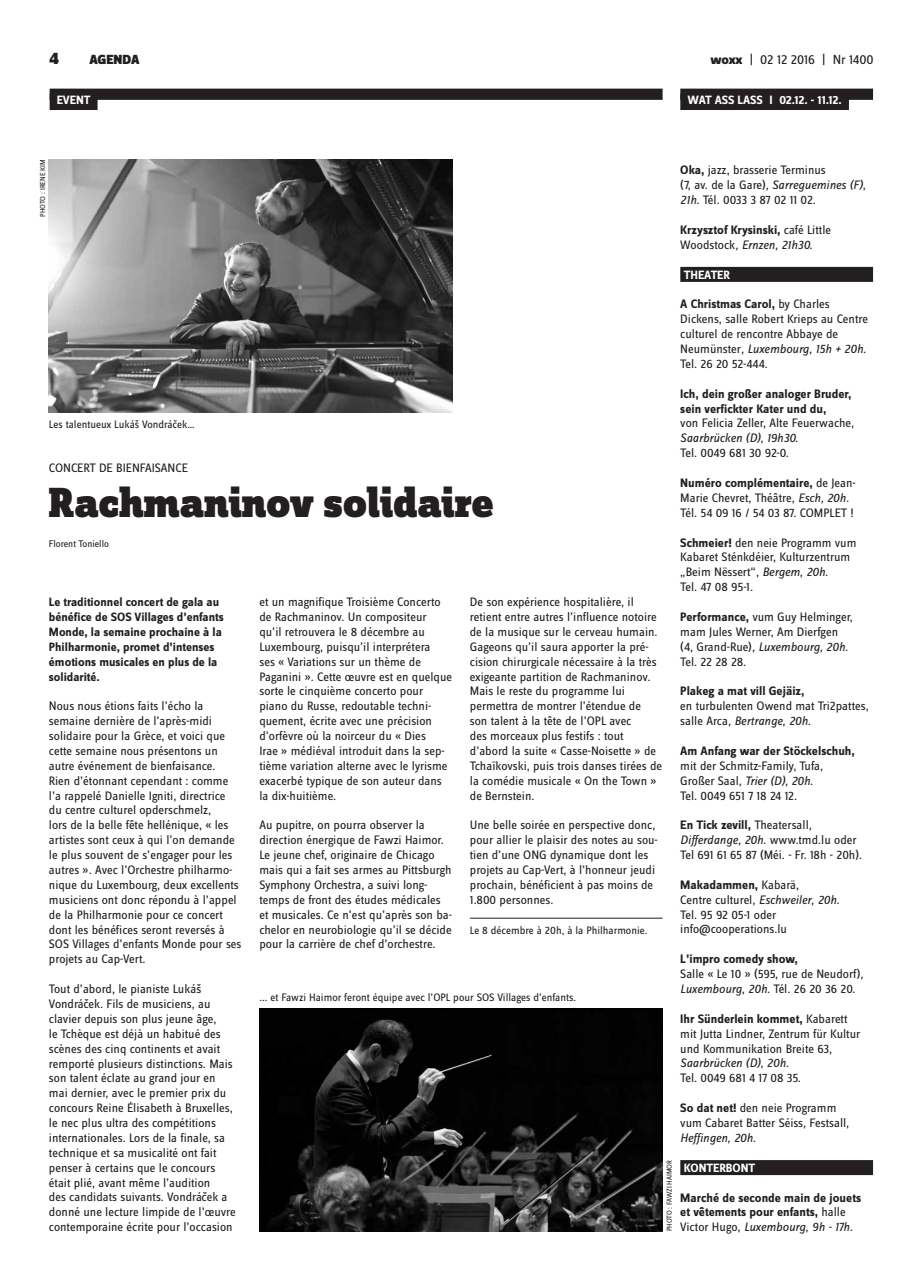
<style>
.page{position:relative;width:922px;height:1276px;background:#fff}
.page>*{position:absolute;margin:0;border:0;box-sizing:border-box;transform-origin:0 0}
.t1{font:900 43.75px "Zine Slab Dis";letter-spacing:-.005em;color:#231f20}
.t2{font:900 17.5px "Zine Sans Dis";color:#231f20}
.t3{font:13.75px "Zine Sans Dis";letter-spacing:-.01em;color:#231f20}
.t4{font:900 13.75px "Zine Sans Dis";color:#231f20}
.t5{font:12.75px/14.9px "Zine Sans Dis";color:#231f20}
.t6{font:700 12.75px/14.9px "Zine Sans Dis";color:#231f20}
.t7{font:700 12.5px/14.9px "Zine Sans Dis";color:#231f20}
.t8{font:700 12.5px "Zine Sans Dis";letter-spacing:-.01em;color:#fff}
.t9{font:11.25px "Zine Sans Dis";color:#231f20}
.t10{font:10px "Zine Sans Dis";color:#231f20}
.t11{font:7.5px "Zine Sans Dis";letter-spacing:-.02em;color:#231f20}
.s1{font-weight:800}
.s2{font-weight:700}
.s3{font-style:italic}
.s4{font-weight:400}
.s5{font-weight:400;font-style:italic}
</style>
<div class="page">
<div style="left:680px;top:89px;width:192px;height:11px;background:#231f20"></div>
<div style="left:680px;top:94px;width:168px;height:16px;background:#231f20"></div>
<div style="left:50px;top:89px;width:612px;height:11px;background:#231f20"></div>
<div style="left:50px;top:94px;width:47px;height:16px;background:#231f20"></div>
<div style="left:680px;top:267px;width:192px;height:15px;background:#231f20"></div>
<div style="left:680px;top:1160px;width:192px;height:15px;background:#231f20"></div>
<hr style="left:469px;top:918px;width:193px;height:1px;background:#231f20">
<img style="left:49px;top:159px;width:403px;height:253px">
<img style="left:259px;top:1008px;width:403px;height:223px">
<h2 class="t2" style="left:50px;top:49px;width:11px">4</h2>
<p class="t4" style="left:89px;top:53px;width:52px">AGENDA</p>
<p class="t3" style="left:710px;top:53px;width:165px"><span class="s1">woxx</span> | 02 12 2016 | Nr 1400</p>
<p class="t8" style="left:687px;top:93px;width:156px">WAT ASS LASS I 02.12. - 11.12.</p>
<p class="t8" style="left:57px;top:93px;width:35px">EVENT</p>
<p class="t11" style="left:39px;top:217px;width:58px;rotate:-90deg">Photo : Irene Kim</p>
<p class="t9" style="left:49px;top:418px;width:147px">Les talentueux Lukáš Vondráˇcek…</p>
<p class="t5" style="left:49px;top:461px;width:14px">Concertdebienfaisance</p>
<h1 class="t1" style="left:49px;top:479px;width:446px">Rachmaninov solidaire</h1>
<p class="t10" style="left:49px;top:538px;width:62px">Florent Toniello</p>
<p class="t7" style="left:49px;top:595px;width:176px">Le traditionnel concert de gala au bénéfice de SOS Villages d’enfants<br>Monde, la semaine prochaine à la<br>Philharmonie, promet d’intenses émotions musicales en plus de la solidarité.</p>
<p class="t5" style="left:49px;top:699px;width:194px">Nous nous étions faits l’écho la semaine dernière de l’après-midi solidaire pour la Grèce, et voici que cette semaine nous présentons un autre événement de bienfaisance.<br>Rien d’étonnant cependant : comme l’a rappelé Danielle Igniti, directrice du centre culturel opderschmelz,<br>lors de la belle fête hellénique, « les artistes sont ceux à qui l’on demande le plus souvent de s’engager pour les autres ». Avec l’Orchestre philharmo&shy;nique du Luxembourg, deux excellents musiciens ont donc répondu à l’appel de la Philharmonie pour ce concert dont les bénéfices seront reversés à SOS Villages d’enfants Monde pour ses projets au Cap-Vert.</p>
<p class="t5" style="left:49px;top:982px;width:188px">Tout d’abord, le pianiste Lukáš Vondráˇcek. Fils de musiciens, au clavier depuis son plus jeune âge,<br>le Tchèque est déjà un habitué des scènes des cinq continents et avait remporté plusieurs distinctions. Mais son talent éclate au grand jour en mai dernier, avec le premier prix du concours Reine Élisabeth à Bruxelles, le nec plus ultra des compétitions internationales. Lors de la finale, sa technique et sa musicalité ont fait penser à certains que le concours était plié, avant même l’audition<br>des candidats suivants. Vondráˇcek a donné une lecture limpide de l’œuvre contemporaine écrite pour l’occasion</p>
<p class="t5" style="left:259px;top:595px;width:194px">et un magnifique Troisième Concerto de Rachmaninov. Un compositeur<br>qu’il retrouvera le 8 décembre au Luxembourg, puisqu’il interprétera<br>ses « Variations sur un thème de Paganini ». Cette œuvre est en quelque sorte le cinquième concerto pour piano du Russe, redoutable techni&shy;quement, écrite avec une précision d’orfèvre où la noirceur du « Dies<br>Irae » médiéval introduit dans la sep&shy;tième variation alterne avec le lyrisme exacerbé typique de son auteur dans la dix-huitième.</p>
<p class="t5" style="left:259px;top:818px;width:194px">Au pupitre, on pourra observer la direction énergique de Fawzi Haimor.<br>Le jeune chef, originaire de Chicago mais qui a fait ses armes au Pittsburgh Symphony Orchestra, a suivi long&shy;temps de front des études médicales et musicales. Ce n’est qu’après son ba&shy;chelor en neurobiologie qu’il se décide pour la carrière de chef d’orchestre.</p>
<p class="t5" style="left:469px;top:595px;width:194px">De son expérience hospitalière, il retient entre autres l’influence notoire de la musique sur le cerveau humain.<br>Gageons qu’il saura apporter la pré&shy;cision chirurgicale nécessaire à la très exigeante partition de Rachmaninov.<br>Mais le reste du programme lui permettra de montrer l’étendue de<br>son talent à la tête de l’OPL avec<br>des morceaux plus festifs : tout d’abord la suite « Casse-Noisette » de Tchaïkovski, puis trois danses tirées de la comédie musicale « On the Town » de Bernstein.</p>
<p class="t5" style="left:470px;top:818px;width:189px">Une belle soirée en perspective donc, pour allier le plaisir des notes au sou&shy;tien d’une ONG dynamique dont les projets au Cap-Vert, à l’honneur jeudi prochain, bénéficient à pas moins de 1.800 personnes.</p>
<p class="t9" style="left:469px;top:924px;width:179px">Le 8 décembre à 20h, à la Philharmonie.</p>
<p class="t9" style="left:259px;top:991px;width:318px">... et Fawzi Haimor feront équipe avec l’OPL pour SOS Villages d’enfants.</p>
<p class="t11" style="left:665px;top:1231px;width:73px;rotate:-90deg">Photo : Fawzi Haimor</p>
<p class="t5" style="left:680px;top:163px;width:187px"><span class="s2">Oka,</span> jazz, brasserie Terminus<br>(7, av. de la Gare)<span class="s3">, Sarreguemines (F),<br>21h.</span> Tél. 0033 3 87 02 11 02.</p>
<p class="t6" style="left:680px;top:223px;width:152px">Krzysztof Krysinski, <span class="s4">café Little<br>Woodstock</span><span class="s5">, Ernzen, 21h30.</span></p>
<p class="t8" style="left:683px;top:268px;width:46px">th eater</p>
<p class="t5" style="left:680px;top:297px;width:189px"><span class="s2">A Christmas Carol,</span> by Charles<br>Dickens, salle Robert Krieps au Centre culturel de rencontre Abbaye de<br>Neumünster<span class="s3">, Luxembourg, 15h + 20h.<br></span>Tel. 26 20 52-444.</p>
<p class="t6" style="left:680px;top:387px;width:175px">Ich, dein großer analoger Bruder, sein verfickter Kater und du,<br><span class="s4">von Felicia Zeller, Alte Feuerwache</span><span class="s5">,<br>Saarbrücken (D), 19h30.</span></p>
<p class="t5" style="left:680px;top:446px;width:110px">Tel. 0049 681 30 92-0.</p>
<p class="t5" style="left:680px;top:476px;width:177px"><span class="s2">Numéro complémentaire,</span> de Jean-<br>Marie Chevret, Théâtre<span class="s3">, Esch, 20h.<br></span>Tél. 54 09 16 / 54 03 87. COMPLET !</p>
<p class="t5" style="left:680px;top:535px;width:178px"><span class="s2">Schmeier!</span> den neie Programm vum<br>Kabaret Sténkdéier, Kulturzentrum „Beim Nëssert“<span class="s3">, Bergem, 20h.<br></span>Tel. 47 08 95-1.</p>
<p class="t5" style="left:680px;top:610px;width:174px"><span class="s2">Performance,</span> vum Guy Helminger, mam Jules Werner, Am Dierfgen (4, Grand-Rue)<span class="s3">, Luxembourg, 20h.<br></span>Tel. 22 28 28.</p>
<p class="t6" style="left:680px;top:684px;width:126px">Plakeg a mat vill Gejäiz,</p>
<p class="t5" style="left:680px;top:699px;width:190px">en turbulenten Owend mat Tri2pattes, salle Arca<span class="s3">, Bertrange, 20h.</span></p>
<p class="t6" style="left:680px;top:744px;width:176px">Am Anfang war der Stöckelschuh,</p>
<p class="t5" style="left:680px;top:759px;width:144px">mit der Schmitz-Family, Tufa,<br>Großer Saal<span class="s3">, Trier (D), 20h.<br></span>Tel. 0049 651 7 18 24 12.</p>
<p class="t5" style="left:680px;top:818px;width:183px"><span class="s2">En Tick zevill,</span> Theatersall<span class="s3">,<br>Differdange, 20h.</span> www.tmd.lu oder<br>Tel 691 61 65 87 (Méi. - Fr. 18h - 20h).</p>
<p class="t5" style="left:680px;top:878px;width:161px"><span class="s2">Makadammen,</span> Kabarä,<br>Centre culturel<span class="s3">, Eschweiler, 20h.<br></span>Tel. 95 92 05-1 oder info@cooperations.lu</p>
<p class="t5" style="left:680px;top:952px;width:184px"><span class="s2">L’impro comedy show,<br></span>Salle « Le 10 » (595, rue de Neudorf)<span class="s3">,<br>Luxembourg, 20h.</span> Tél. 26 20 36 20.</p>
<p class="t5" style="left:680px;top:1012px;width:181px"><span class="s2">Ihr Sünderlein kommet,</span> Kabarett mit Jutta Lindner, Zentrum für Kultur und Kommunikation Breite 63<span class="s3">,<br>Saarbrücken (D), 20h.</span></p>
<p class="t5" style="left:680px;top:1071px;width:122px">Tel. 0049 681 4 17 08 35.</p>
<p class="t5" style="left:680px;top:1101px;width:170px"><span class="s2">So dat net!</span> den neie Programm vum Cabaret Batter Séiss, Festsall<span class="s3">,<br>Heffingen, 20h.</span></p>
<p class="t8" style="left:683px;top:1161px;width:51px">konterbont</p>
<p class="t6" style="left:680px;top:1190px;width:182px">Marché de seconde main de jouets et vêtements pour enfants, <span class="s4">halle<br>Victor Hugo</span><span class="s5">, Luxembourg, 9h - 17h.</span></p>
</div>
